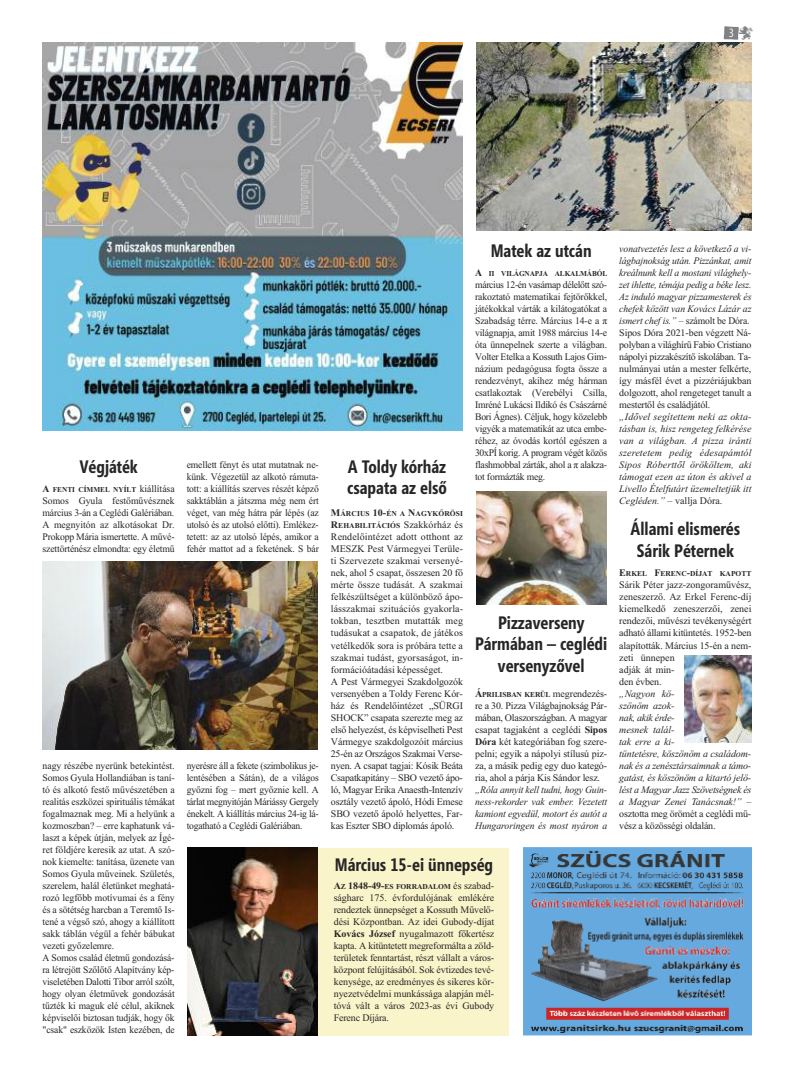
<style>
.page{position:relative;width:794px;height:1078px;background:#fff}
.page>*{position:absolute;margin:0;border:0;box-sizing:border-box;transform-origin:0 0}
.t1{font:700 18px/21.6px "Segoe Condensed";color:#272627;text-align:center}
.t2{font:12px "Segoe Condensed";color:#fff}
.t3{font:10px/12px "Times New Roman";letter-spacing:-.01em;color:#272627;text-align:justify}
.t4{font:italic 10px/12px "Times New Roman";letter-spacing:-.01em;color:#272627;text-align:justify}
.t5{font:10px/12px "Times New Roman";letter-spacing:-.01em;color:#272627;text-align:justify;scale:.96 1}
.t6{font:700 7.5px/12px "Times New Roman";color:#272627}
.s1{font-size:10px}
.s2{font-weight:400;font-size:10px}
.s3{font-weight:700}
.s4{font-style:italic}
.s5{font-style:normal}
</style>
<div class="page">
<img style="left:524px;top:847px;width:227px;height:188px">
<img style="left:43px;top:43px;width:419px;height:387px">
<img style="left:43px;top:561px;width:274px;height:188px">
<div style="left:187px;top:847px;width:321px;height:188px;background:#faf4ca"></div>
<img style="left:187px;top:847px;width:130px;height:188px">
<img style="left:476px;top:491px;width:131px;height:113px">
<img style="left:476px;top:43px;width:275px;height:187px">
<img style="left:739px;top:26px;width:13px;height:14px">
<svg style="left:723px;top:26px;width:16px;height:14px"></svg>
<img style="left:684px;top:655px;width:67px;height:87px">
<p class="t2" style="left:728px;top:26px;width:7px">3</p>
<h1 class="t1" style="left:79px;top:455px;width:60px">Végjáték</h1>
<p class="t6" style="left:43px;top:483px;width:134px"><span class="s1">A</span> FENTI CÍMMEL NYÍLT <span class="s2">kiállítása</span></p>
<p class="t3" style="left:43px;top:495px;width:134px">Somos Gyula festőművésznek március 3-án a Ceglédi Galériában.<br>A megnyitón az alkotásokat Dr.<br>Prokopp Mária ismertette. A művé&shy;szettörténész elmondta: egy életmű</p>
<p class="t5" style="left:187px;top:459px;width:139px">emellett fényt és utat mutatnak ne&shy;künk. Végezetül az alkotó rámuta&shy;tott: a kiállítás szerves részét képző sakktáblán a játszma még nem ért véget, van még hátra pár lépés (az utolsó és az utolsó előtti). Emlékez&shy;tetett: az az utolsó lépés, amikor a fehér mattot ad a feketének. S bár</p>
<p class="t3" style="left:43px;top:759px;width:134px;text-align:left">nagy részébe nyerünk betekintést.<br>Somos Gyula Hollandiában is taní&shy;tó és alkotó festő művészetében a realitás eszközei spirituális témákat fogalmaznak meg. Mi a helyünk a kozmoszban? – erre kaphatunk vá&shy;laszt a képek útján, melyek az Ígé&shy;ret földjére keresik az utat. A szó&shy;nok kiemelte: tanítása, üzenete van Somos Gyula műveinek. Születés, szerelem, halál életünket meghatá&shy;rozó legfőbb motívumai és a fény és a sötétség harcban a Teremtő Is&shy;tené a végső szó, ahogy a kiállított sakk táblán végül a fehér bábukat vezeti győzelemre.<br>A Somos család életmű gondozásá&shy;ra létrejött Szőlőtő Alapítvány kép&shy;viseletében Dalotti Tibor arról szólt, hogy olyan életművek gondozását tűzték ki maguk elé célul, akiknek képviselői biztosan tudják, hogy ők "csak" eszközök Isten kezében, de</p>
<p class="t5" style="left:187px;top:759px;width:139px">nyerésre áll a fekete (szimbolikus je&shy;lentésében a Sátán), de a világos győzni fog – mert győznie kell. A tárlat megnyitóján Máriássy Gergely énekelt. A kiállítás március 24-ig lá&shy;togatható a Ceglédi Galériában.</p>
<h1 class="t1" style="left:347px;top:455px;width:101px;text-align:left">A Toldy kórház csapata az első</h1>
<p class="t6" style="left:331px;top:507px;width:134px"><span class="s1">M</span>ÁRCIUS <span class="s1">10-</span>ÉN A <span class="s1">N</span>AGYKŐRÖSI<br><span class="s1">R</span>EHABILITÁCIÓS <span class="s2">Szakkórház és</span></p>
<p class="t3" style="left:331px;top:531px;width:134px;text-align:left">Rendelőintézet adott otthont az<br>MESZK Pest Vármegyei Terüle&shy;ti Szervezete szakmai versenyé&shy;nek, ahol 5 csapat, összesen 20 fő mérte össze tudását. A szakmai felkészültséget a különböző ápo&shy;lásszakmai szituációs gyakorla&shy;tokban, tesztben mutatták meg tudásukat a csapatok, de játékos vetélkedők sora is próbára tette a szakmai tudást, gyorsaságot, in&shy;formációátadási képességet.<br>A Pest Vármegyei Szakdolgozók versenyében a Toldy Ferenc Kór&shy;ház és Rendelőintézet „SÜRGI<br>SHOCK” csapata szerezte meg az első helyezést, és képviselheti Pest<br>Vármegye szakdolgozóit március<br>25-én az Országos Szakmai Verse&shy;nyen. A csapat tagjai: Kósik Beáta<br>Csapatkapitány – SBO vezető ápo&shy;ló, Magyar Erika Anaesth-Intenzív osztály vezető ápoló, Hódi Emese<br>SBO vezető ápoló helyettes, Far&shy;kas Eszter SBO diplomás ápoló.</p>
<h1 class="t1" style="left:491px;top:240px;width:102px">Matek az utcán</h1>
<p class="t6" style="left:475px;top:267px;width:134px"><span class="s1">A</span> Π VILÁGNAPJA ALKALMÁBÓL</p>
<p class="t3" style="left:475px;top:279px;width:134px">március 12-én vasárnap délelőtt szó&shy;rakoztató matematikai fejtörőkkel, játékokkal várták a kilátogatókat a Szabadság térre. Március 14-e a π világnapja, amit 1988 március 14-e óta ünnepelnek szerte a világban.<br>Volter Etelka a Kossuth Lajos Gim&shy;názium pedagógusa fogta össze a rendezvényt, akihez még hárman csatlakoztak (Verebélyi Csilla, Imréné Lukácsi Ildikó és Császárné Bori Ágnes). Céljuk, hogy közelebb vigyék a matematikát az utca embe&shy;réhez, az óvodás kortól egészen a 30xPÍ korig. A program végét közös flashmobbal zárták, ahol a π alakza&shy;tot formázták meg.</p>
<h1 class="t1" style="left:475px;top:611px;width:134px">Pizzaverseny<br>Pármában – ceglédi versenyzővel</h1>
<p class="t6" style="left:475px;top:687px;width:133px"><span class="s1">Á</span>PRILISBAN KERÜL <span class="s2">megrendezés-</span></p>
<p class="t3" style="left:475px;top:699px;width:134px">re a 30. Pizza Világbajnokság Pár&shy;mában, Olaszországban. A magyar csapat tagjaként a ceglédi <span class="s3">Sipos Dóra</span> két kategóriában fog szere&shy;pelni; egyik a nápolyi stílusú piz&shy;za, a másik pedig egy duo kategó&shy;ria, ahol a párja Kis Sándor lesz.</p>
<p class="t4" style="left:475px;top:783px;width:134px">„Róla annyit kell tudni, hogy Guin&shy;ness-rekorder vak ember. Vezetett kamiont egyedül, motort és autót a Hungaroringen és most nyáron a</p>
<h1 class="t1" style="left:335px;top:854px;width:160px">Március 15-ei ünnepség</h1>
<p class="t6" style="left:334px;top:879px;width:162px"><span class="s1">A</span>Z <span class="s1">1848-49-</span>ES FORRADALOM <span class="s2">és szabad-</span></p>
<p class="t3" style="left:334px;top:891px;width:162px">ságharc 175. évfordulójának emlékére rendeztek ünnepséget a Kossuth Művelő&shy;dési Központban. Az idei Gubody-díjat <span class="s3">Kovács József</span> nyugalmazott főkertész kapta. A kitüntetett megreformálta a zöld&shy;területek fenntartást, részt vállalt a város&shy;központ felújításából. Sok évtizedes tevé&shy;kenysége, az eredményes és sikeres kör&shy;nyezetvédelmi munkássága alapján mél&shy;tóvá vált a város 2023-as évi Gubody Ferenc Díjára.</p>
<p class="t3" style="left:619px;top:243px;width:134px;text-align:left"><span class="s4">vonatvezetés lesz a következő a vi&shy;lágbajnokság után. Pizzánkat, amit kreálnunk kell a mostani világhely&shy;zet ihlette, témája pedig a béke lesz.<br>Az induló magyar pizzamesterek és chefek között van Kovács Lázár az ismert chef is.”</span> – számolt be Dóra.<br>Sipos Dóra 2021-ben végzett Ná&shy;polyban a világhírű Fabio Cristiano nápolyi pizzakészítő iskolában. Ta&shy;nulmányai után a mester felkérte, így másfél évet a pizzériájukban dolgozott, ahol rengeteget tanult a mestertől és családjától.</p>
<p class="t4" style="left:619px;top:411px;width:134px">„Idővel segítettem neki az okta&shy;tásban is, hisz rengeteg felkérése van a világban. A pizza iránti szeretetem pedig édesapámtól Sipos Róberttől örököltem, aki támogat ezen az úton és akivel a Livello Ételfutárt üzemeltetjük itt Cegléden.” <span class="s5">– vallja Dóra.</span></p>
<h1 class="t1" style="left:630px;top:518px;width:111px">Állami elismerés<br>Sárik Péternek</h1>
<p class="t6" style="left:619px;top:567px;width:134px"><span class="s1">E</span>RKEL <span class="s1">F</span>ERENC<span class="s1">-</span>DÍJAT KAPOTT</p>
<p class="t3" style="left:619px;top:579px;width:134px;text-align:left">Sárik Péter jazz-zongoraművész, zeneszerző. Az Erkel Ferenc-díj kiemelkedő zeneszerzői, zenei rendezői, művészi tevékenységért adható állami kitüntetés. 1952-ben alapították. Március 15-én a nem&shy;zeti ünnepen<br>adják át min-<br>den évben.</p>
<p class="t4" style="left:619px;top:687px;width:134px;text-align:left">„Nagyon kö-<br>szönöm azok-<br>nak, akik érde-<br>mesnek talál-<br>tak erre a ki-<br>tüntetésre, köszönöm a családom&shy;nak és a zenésztársaimnak a támo&shy;gatást, és köszönöm a kitartó jelö&shy;lést a Magyar Jazz Szövetségnek és a Magyar Zenei Tanácsnak!” <span class="s5">– osztotta meg örömét a ceglédi mű&shy;vész a közösségi oldalán.</span></p>
</div>
